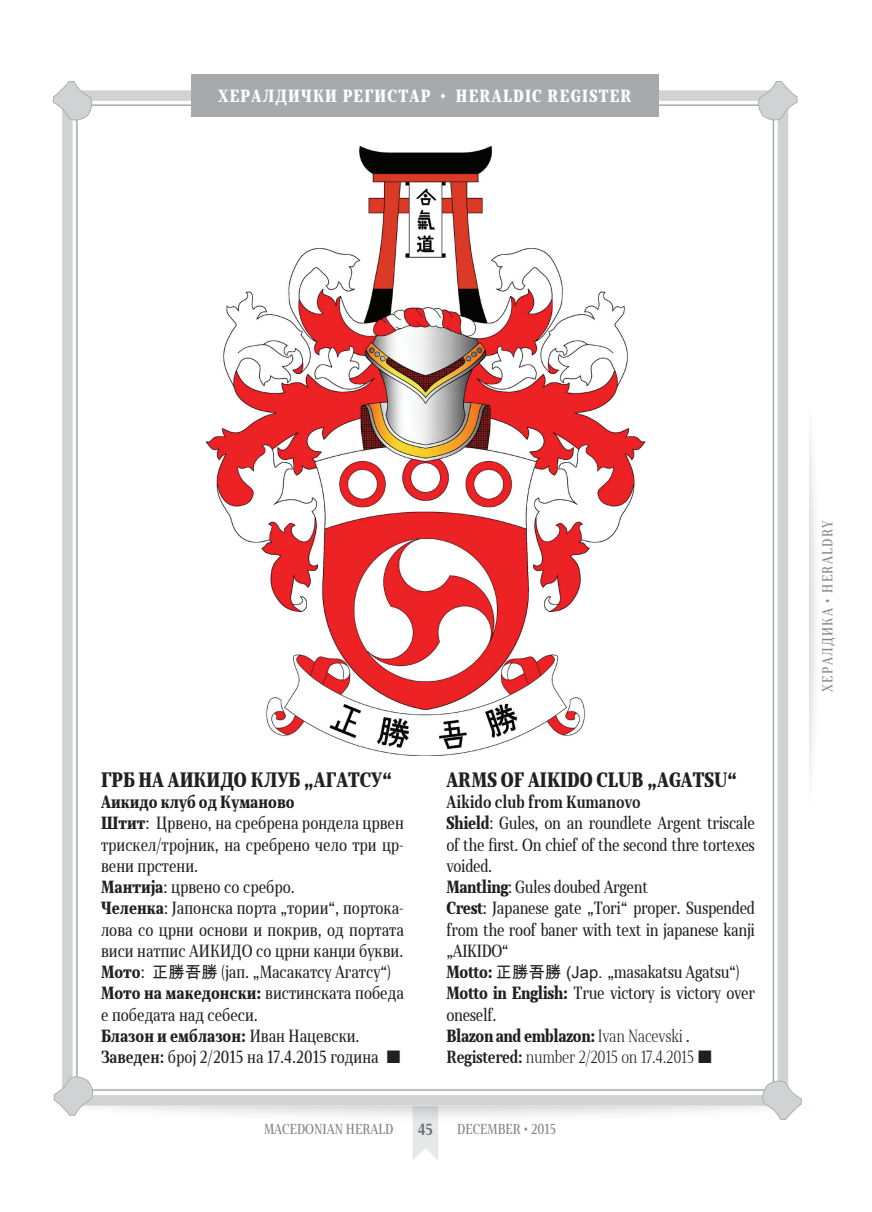
<style>
.page{position:relative;width:872px;height:1212px;background:#fff}
.page>*{position:absolute;margin:0;border:0;box-sizing:border-box;transform-origin:0 0}
.ГЛАВЕН_ТЕКСТ{font:900 19.5px "Skola Serif Cn";color:#231f20}
.ГЛАВЕН_ТЕКСТ-2{font:16.5px/21.3px "Skola Serif Cn";color:#231f20;text-align:justify}
.ГЛАВЕН_ТЕКСТ-3{font:16.5px/21.3px "Skola Serif Cn";letter-spacing:-.02em;color:#231f20}
.ГЛАВЕН_ТЕКСТ-4{font:900 16.5px "Skola Serif Cn";color:#231f20}
.СОДРЖИНА{font:900 16.5px "Skola Serif Cn";letter-spacing:.075em;color:#fff}
.ГЛАВЕН_ТЕКСТ-5{font:300 16.5px "Skola Serif Cn";letter-spacing:-.02em;color:#231f20}
.ГЛАВЕН_ТЕКСТ-6{font:900 16.5px "Skola Serif Cn";letter-spacing:-.02em;color:#231f20}
.ГЛАВЕН_ТЕКСТ-7{font:700 16.5px "Skola Serif Cn";color:#231f20}
.t1{font:700 15px "Skola Serif Cn";color:#6c6d70}
.РУБРИКА{font:13.5px "Skola Serif Cn";color:#808285}
.РУБРИКА-2{font:13.5px "Skola Serif Cn";letter-spacing:.1em;color:#808285}
.s1{font-weight:900}
.s2{font-family:"Arial Unicode MS"}
.s3{font-weight:400}
.s4{font-weight:700}
.s5{font-family:"Arial";font-size:27px}
.s6{font-weight:300}
.s7{font-family:"Arial";font-weight:400;font-size:27px}
</style>
<div class="page">
<img style="left:110px;top:1107px;width:651px;height:53px">
<img style="left:206px;top:147px;width:438px;height:608px">
<div style="left:62px;top:90px;width:726px;height:1016px;border:10px solid #d1d2d4"></div>
<svg style="left:756px;top:81px;width:41px;height:41px"></svg>
<svg style="left:761px;top:1079px;width:40px;height:41px"></svg>
<svg style="left:53px;top:81px;width:41px;height:41px"></svg>
<svg style="left:54px;top:1075px;width:41px;height:41px"></svg>
<div style="left:191px;top:74px;width:468px;height:43px;background:#a8a9ad"></div>
<p class="СОДРЖИНА" style="left:218px;top:86px;width:415px">ХЕРАЛДИЧКИ РЕГИСТАР • HERALDIC REGISTER</p>
<p class="ГЛАВЕН_ТЕКСТ" style="left:101px;top:768px;width:293px">ГРБ НА АИКИДО КЛУБ „АГАТСУ“</p>
<p class="ГЛАВЕН_ТЕКСТ-4" style="left:101px;top:792px;width:195px">Аикидо клуб од Куманово</p>
<p class="ГЛАВЕН_ТЕКСТ-2" style="left:101px;top:812px;width:304px"><span class="s1">Штит</span>: Црвено, на сребрена рондела црвен трискел/тројник, на сребрено чело три цр&shy;вени прстени.</p>
<p class="ГЛАВЕН_ТЕКСТ-2" style="left:101px;top:876px;width:195px"><span class="s1">Мантија</span>: црвено со сребро.</p>
<p class="ГЛАВЕН_ТЕКСТ-2" style="left:101px;top:897px;width:304px"><span class="s1">Челенка</span>: Јапонска порта „тории“, портока&shy;лова со црни основи и покрив, од портата виси натпис АИКИДО со црни канџи букви.</p>
<p class="ГЛАВЕН_ТЕКСТ-2" style="left:101px;top:961px;width:291px"><span class="s1">Мото</span>: <span class="s2">正勝吾勝</span> (јап. „Масакатсу Агатсу“)</p>
<p class="ГЛАВЕН_ТЕКСТ-2" style="left:101px;top:982px;width:304px"><span class="s1">Мото на македонски:</span> вистинската победа е победата над себеси.</p>
<p class="ГЛАВЕН_ТЕКСТ-4" style="left:101px;top:1026px;width:260px">Блазон и емблазон: <span class="s3">Иван Нацевски.</span></p>
<p class="ГЛАВЕН_ТЕКСТ-2" style="left:101px;top:1046px;width:302px"><span class="s4">Заведен:</span> број 2/2015 на 17.4.2015 година <span class="s5">■</span></p>
<p class="ГЛАВЕН_ТЕКСТ" style="left:446px;top:768px;width:292px">ARMS OF AIKIDO CLUB „AGATSU“</p>
<p class="ГЛАВЕН_ТЕКСТ-7" style="left:446px;top:792px;width:196px">Aikido club from Kumanovo</p>
<p class="ГЛАВЕН_ТЕКСТ-2" style="left:446px;top:812px;width:310px"><span class="s1">Shield</span>: Gules, on an roundlete Argent triscale of the first. On chief of the second thre tortexes voided.</p>
<p class="ГЛАВЕН_ТЕКСТ-3" style="left:446px;top:876px;width:203px"><span class="s1">Mantling</span>: Gules doubed Argent</p>
<p class="ГЛАВЕН_ТЕКСТ-2" style="left:446px;top:897px;width:310px"><span class="s1">Crest</span>: Japanese gate „Tori“ proper. Suspended from the roof baner with text in japanese kanji „AIKIDO“</p>
<p class="ГЛАВЕН_ТЕКСТ-3" style="left:446px;top:961px;width:294px"><span class="s1">Motto:</span> <span class="s2">正勝吾勝 (Jap.</span> „masakatsu Agatsu“)</p>
<p class="ГЛАВЕН_ТЕКСТ-3" style="left:446px;top:982px;width:310px"><span class="s1">Motto in English:</span> True victory is victory over oneself.</p>
<p class="ГЛАВЕН_ТЕКСТ-6" style="left:446px;top:1026px;width:245px">Blazon and emblazon: <span class="s6">Ivan Nacevski</span> <span class="s3">.</span></p>
<p class="ГЛАВЕН_ТЕКСТ-5" style="left:446px;top:1047px;width:268px"><span class="s4">Registered:</span> number 2/2015 on 17.4.2015 <span class="s7">■</span></p>
<p class="РУБРИКА" style="left:264px;top:1121px;width:131px">MACEDONIAN HERALD</p>
<p class="t1" style="left:418px;top:1120px;width:17px">45</p>
<p class="РУБРИКА" style="left:457px;top:1121px;width:100px">DECEMBER • 2015</p>
<p class="РУБРИКА-2" style="left:819px;top:692px;width:173px;rotate:-90deg">ХЕРАЛДИКА • HERALDRY</p>
</div>
